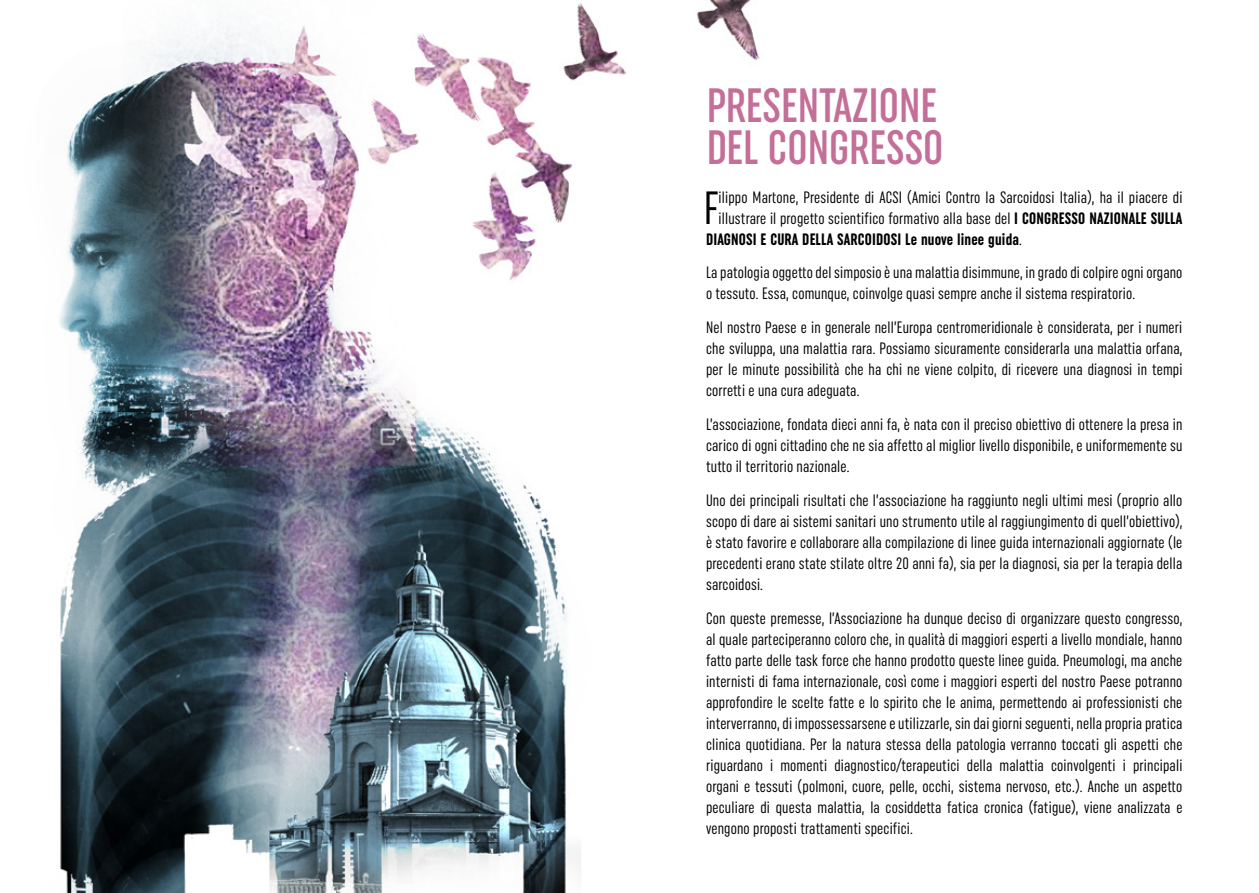
<style>
.page{position:relative;width:1259px;height:893px;background:#fff}
.page>*{position:absolute;margin:0;border:0;box-sizing:border-box;transform-origin:0 0}
.t1{font:500 extra-condensed 48.15px/41.5px "Uniform";color:#c36f97}
.t2{font:extra-condensed 46.5px "Uniform";color:#000}
.t3{font:extra-condensed 16.5px/21px "Uniform";letter-spacing:.01em;color:#000;text-align:justify}
.t4{font:700 extra-condensed 16.5px "Uniform";letter-spacing:.01em;color:#000}
.s1{font-weight:700}
.s2{font-weight:400}
</style>
<div class="page">
<img style="left:59px;top:0;width:701px;height:893px">
<h1 class="t1" style="left:706px;top:84px;width:239px">PRESENTAZIONE<br>DEL CONGRESSO</h1>
<h2 class="t2" style="left:703px;top:180px;width:16px">F</h2>
<p class="t3" style="left:718px;top:186px;width:465px">ilippo Martone, Presidente di ACSI (Amici Contro la Sarcoidosi Italia), ha il piacere di</p>
<p class="t3" style="left:718px;top:207px;width:465px">illustrare il progetto scientifico formativo alla base del <span class="s1">I CONGRESSO NAZIONALE SULLA</span></p>
<p class="t4" style="left:706px;top:229px;width:317px">DIAGNOSI E CURA DELLA SARCOIDOSI Le nuove linee guida<span class="s2">.</span></p>
<p class="t3" style="left:706px;top:262px;width:478px">La patologia oggetto del simposio è una malattia disimmune, in grado di colpire ogni organo o tessuto. Essa, comunque, coinvolge quasi sempre anche il sistema respiratorio.</p>
<p class="t3" style="left:706px;top:317px;width:478px">Nel nostro Paese e in generale nell’Europa centromeridionale è considerata, per i numeri che sviluppa, una malattia rara. Possiamo sicuramente considerarla una malattia orfana, per le minute possibilità che ha chi ne viene colpito, di ricevere una diagnosi in tempi corretti e una cura adeguata.</p>
<p class="t3" style="left:706px;top:414px;width:478px">L’associazione, fondata dieci anni fa, è nata con il preciso obiettivo di ottenere la presa in carico di ogni cittadino che ne sia affetto al miglior livello disponibile, e uniformemente su tutto il territorio nazionale.</p>
<p class="t3" style="left:706px;top:489px;width:478px">Uno dei principali risultati che l’associazione ha raggiunto negli ultimi mesi (proprio allo scopo di dare ai sistemi sanitari uno strumento utile al raggiungimento di quell’obiettivo), è stato favorire e collaborare alla compilazione di linee guida internazionali aggiornate (le precedenti erano state stilate oltre 20 anni fa), sia per la diagnosi, sia per la terapia della sarcoidosi.</p>
<p class="t3" style="left:706px;top:607px;width:478px">Con queste premesse, l’Associazione ha dunque deciso di organizzare questo congresso, al quale parteciperanno coloro che, in qualità di maggiori esperti a livello mondiale, hanno fatto parte delle task force che hanno prodotto queste linee guida. Pneumologi, ma anche internisti di fama internazionale, così come i maggiori esperti del nostro Paese potranno approfondire le scelte fatte e lo spirito che le anima, permettendo ai professionisti che interverranno, di impossessarsene e utilizzarle, sin dai giorni seguenti, nella propria pratica clinica quotidiana. Per la natura stessa della patologia verranno toccati gli aspetti che riguardano i momenti diagnostico/terapeutici della malattia coinvolgenti i principali organi e tessuti (polmoni, cuore, pelle, occhi, sistema nervoso, etc.). Anche un aspetto peculiare di questa malattia, la cosiddetta fatica cronica (fatigue), viene analizzata e vengono proposti trattamenti specifici.</p>
</div>
